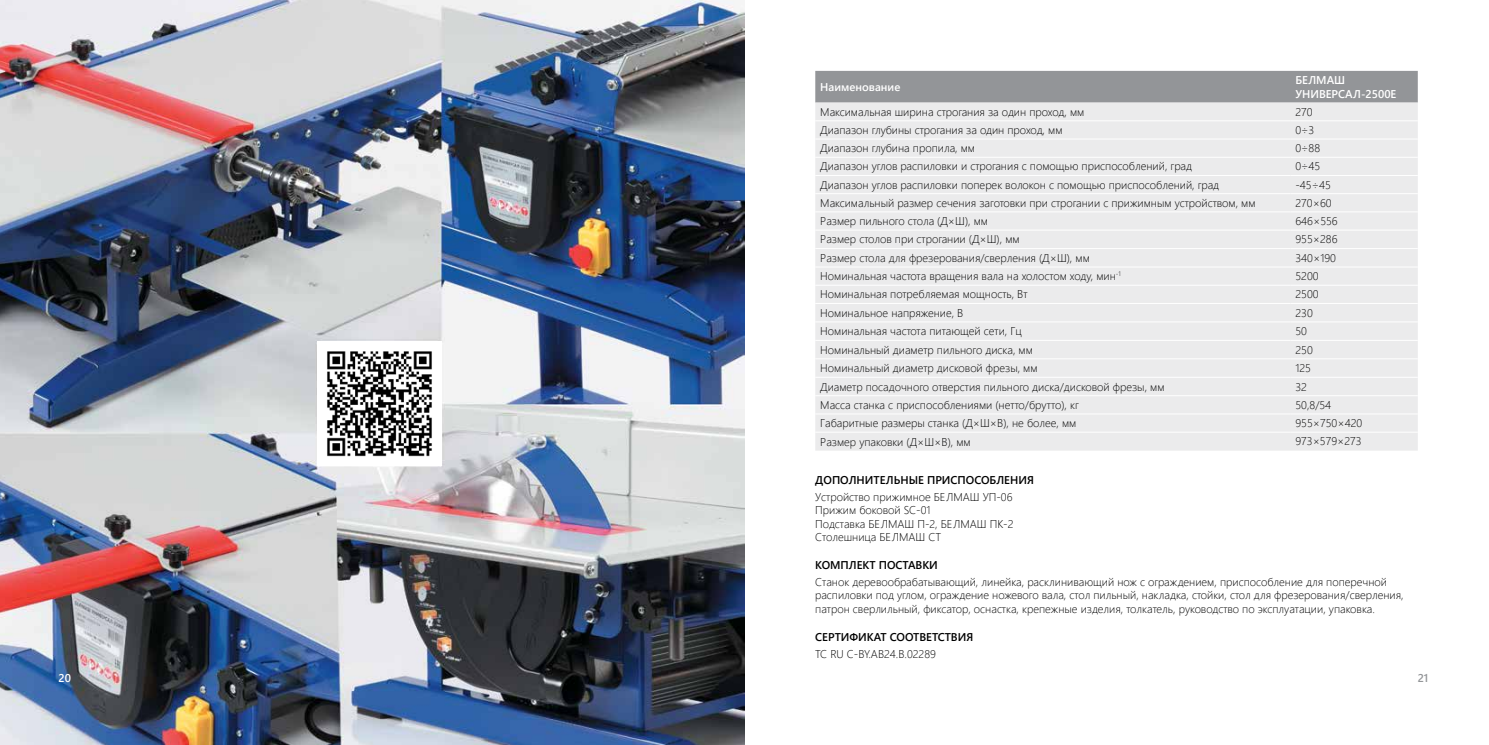
<style>
.page{position:relative;width:1489px;height:745px;background:#fff}
.page>*{position:absolute;margin:0;border:0;box-sizing:border-box;transform-origin:0 0}
.t1{font:300 11.25px/13.5px "Segoe UI";color:#000}
.t2{font:600 11.25px "Segoe UI";color:#000}
.t3{font:600 11.25px/13.5px "Segoe UI";color:#fff}
.t4{font:600 11.25px "Segoe UI";color:#939598}
</style>
<div class="page">
<img style="left:0;top:0;width:744px;height:744px">
<div style="left:815px;top:71px;width:602px;height:31px;background:#939598"></div>
<div style="left:815px;top:102px;width:602px;height:348px;background:#ebebec"></div>
<hr style="left:815px;top:120px;width:475px;height:1px;background:#fff">
<hr style="left:1290px;top:120px;width:127px;height:1px;background:#fff">
<hr style="left:815px;top:139px;width:475px;height:1px;background:#fff">
<hr style="left:1290px;top:139px;width:127px;height:1px;background:#fff">
<hr style="left:815px;top:157px;width:475px;height:1px;background:#fff">
<hr style="left:1290px;top:157px;width:127px;height:1px;background:#fff">
<hr style="left:815px;top:175px;width:475px;height:1px;background:#fff">
<hr style="left:1290px;top:175px;width:127px;height:1px;background:#fff">
<hr style="left:815px;top:193px;width:475px;height:1px;background:#fff">
<hr style="left:1290px;top:193px;width:127px;height:1px;background:#fff">
<hr style="left:815px;top:211px;width:475px;height:1px;background:#fff">
<hr style="left:1290px;top:211px;width:127px;height:1px;background:#fff">
<hr style="left:815px;top:230px;width:475px;height:1px;background:#fff">
<hr style="left:1290px;top:230px;width:127px;height:1px;background:#fff">
<hr style="left:815px;top:248px;width:475px;height:1px;background:#fff">
<hr style="left:1290px;top:248px;width:127px;height:1px;background:#fff">
<hr style="left:815px;top:266px;width:475px;height:1px;background:#fff">
<hr style="left:1290px;top:266px;width:127px;height:1px;background:#fff">
<hr style="left:815px;top:285px;width:475px;height:1px;background:#fff">
<hr style="left:1290px;top:285px;width:127px;height:1px;background:#fff">
<hr style="left:815px;top:303px;width:475px;height:1px;background:#fff">
<hr style="left:1290px;top:303px;width:127px;height:1px;background:#fff">
<hr style="left:815px;top:321px;width:475px;height:1px;background:#fff">
<hr style="left:1290px;top:321px;width:127px;height:1px;background:#fff">
<hr style="left:815px;top:340px;width:475px;height:1px;background:#fff">
<hr style="left:1290px;top:340px;width:127px;height:1px;background:#fff">
<hr style="left:815px;top:358px;width:475px;height:1px;background:#fff">
<hr style="left:1290px;top:358px;width:127px;height:1px;background:#fff">
<hr style="left:815px;top:377px;width:475px;height:1px;background:#fff">
<hr style="left:1290px;top:377px;width:127px;height:1px;background:#fff">
<hr style="left:815px;top:395px;width:475px;height:1px;background:#fff">
<hr style="left:1290px;top:395px;width:127px;height:1px;background:#fff">
<hr style="left:815px;top:413px;width:475px;height:1px;background:#fff">
<hr style="left:1290px;top:413px;width:127px;height:1px;background:#fff">
<hr style="left:815px;top:431px;width:475px;height:1px;background:#fff">
<hr style="left:1290px;top:431px;width:127px;height:1px;background:#fff">
<img style="left:317px;top:341px;width:124px;height:124px">
<p class="t3" style="left:820px;top:80px;width:82px">Наименование</p>
<p class="t3" style="left:1295px;top:73px;width:102px">БЕЛМАШ<br>УНИВЕРСАЛ-2500Е</p>
<p class="t1" style="left:820px;top:104px;width:265px">Максимальная ширина строгания за один проход, мм</p>
<p class="t1" style="left:1295px;top:104px;width:19px">270</p>
<p class="t1" style="left:820px;top:123px;width:244px">Диапазон глубины строгания за один проход, мм</p>
<p class="t1" style="left:1295px;top:123px;width:20px">0÷3</p>
<p class="t1" style="left:820px;top:141px;width:156px">Диапазон глубина пропила, мм</p>
<p class="t1" style="left:1295px;top:141px;width:26px">0÷88</p>
<p class="t1" style="left:820px;top:159px;width:373px">Диапазон углов распиловки и строгания с помощью приспособлений, град</p>
<p class="t1" style="left:1295px;top:159px;width:26px">0÷45</p>
<p class="t1" style="left:820px;top:177px;width:400px">Диапазон углов распиловки поперек волокон с помощью приспособлений, град</p>
<p class="t1" style="left:1295px;top:177px;width:37px">-45÷45</p>
<p class="t1" style="left:820px;top:195px;width:437px">Максимальный размер сечения заготовки при строгании с прижимным устройством, мм</p>
<p class="t1" style="left:1295px;top:195px;width:38px">270×60</p>
<p class="t1" style="left:820px;top:214px;width:169px">Размер пильного стола (Д×Ш), мм</p>
<p class="t1" style="left:1295px;top:214px;width:44px">646×556</p>
<p class="t1" style="left:820px;top:232px;width:201px">Размер столов при строгании (Д×Ш), мм</p>
<p class="t1" style="left:1295px;top:232px;width:44px">955×286</p>
<p class="t1" style="left:820px;top:250px;width:271px">Размер стола для фрезерования/сверления (Д×Ш), мм</p>
<p class="t1" style="left:1295px;top:250px;width:42px">340×190</p>
<p class="t1" style="left:820px;top:269px;width:302px">Номинальная частота вращения вала на холостом ходу, мин<sup>-1</sup></p>
<p class="t1" style="left:1295px;top:269px;width:25px">5200</p>
<p class="t1" style="left:820px;top:287px;width:209px">Номинальная потребляемая мощность, Вт</p>
<p class="t1" style="left:1295px;top:287px;width:25px">2500</p>
<p class="t1" style="left:820px;top:305px;width:145px">Номинальное напряжение, В</p>
<p class="t1" style="left:1295px;top:305px;width:19px">230</p>
<p class="t1" style="left:820px;top:324px;width:203px">Номинальная частота питающей сети, Гц</p>
<p class="t1" style="left:1295px;top:323px;width:13px">50</p>
<p class="t1" style="left:820px;top:342px;width:214px">Номинальный диаметр пильного диска, мм</p>
<p class="t1" style="left:1295px;top:342px;width:19px">250</p>
<p class="t1" style="left:820px;top:360px;width:219px">Номинальный диаметр дисковой фрезы, мм</p>
<p class="t1" style="left:1295px;top:360px;width:17px">125</p>
<p class="t1" style="left:820px;top:379px;width:346px">Диаметр посадочного отверстия пильного диска/дисковой фрезы, мм</p>
<p class="t1" style="left:1295px;top:379px;width:13px">32</p>
<p class="t1" style="left:820px;top:397px;width:260px">Масса станка с приспособлениями (нетто/брутто), кг</p>
<p class="t1" style="left:1295px;top:397px;width:37px">50,8/54</p>
<p class="t1" style="left:820px;top:415px;width:257px">Габаритные размеры станка (Д×Ш×В), не более, мм</p>
<p class="t1" style="left:1295px;top:415px;width:68px">955×750×420</p>
<p class="t1" style="left:820px;top:434px;width:152px">Размер упаковки (Д×Ш×В), мм</p>
<p class="t1" style="left:1295px;top:434px;width:68px">973×579×273</p>
<p class="t2" style="left:815px;top:470px;width:220px">ДОПОЛНИТЕЛЬНЫЕ ПРИСПОСОБЛЕНИЯ</p>
<p class="t1" style="left:815px;top:489px;width:200px">Устройство прижимное БЕЛМАШ УП-06<br>Прижим боковой SC-01<br>Подставка БЕЛМАШ П-2, БЕЛМАШ ПК-2<br>Столешница БЕЛМАШ СТ</p>
<p class="t2" style="left:815px;top:555px;width:124px">КОМПЛЕКТ ПОСТАВКИ</p>
<p class="t1" style="left:815px;top:574px;width:590px">Станок деревообрабатывающий, линейка, расклинивающий нож с ограждением, приспособление для поперечной распиловки под углом, ограждение ножевого вала, стол пильный, накладка, стойки, стол для фрезерования/сверления, патрон сверлильный, фиксатор, оснастка, крепежные изделия, толкатель, руководство по эксплуатации, упаковка.</p>
<p class="t2" style="left:815px;top:627px;width:159px">СЕРТИФИКАТ СООТВЕТСТВИЯ</p>
<p class="t1" style="left:815px;top:646px;width:122px">ТС RU C-BY.AB24.B.02289</p>
<p class="t3" style="left:59px;top:671px;width:14px">20</p>
<p class="t4" style="left:1417px;top:668px;width:12px">21</p>
</div>
